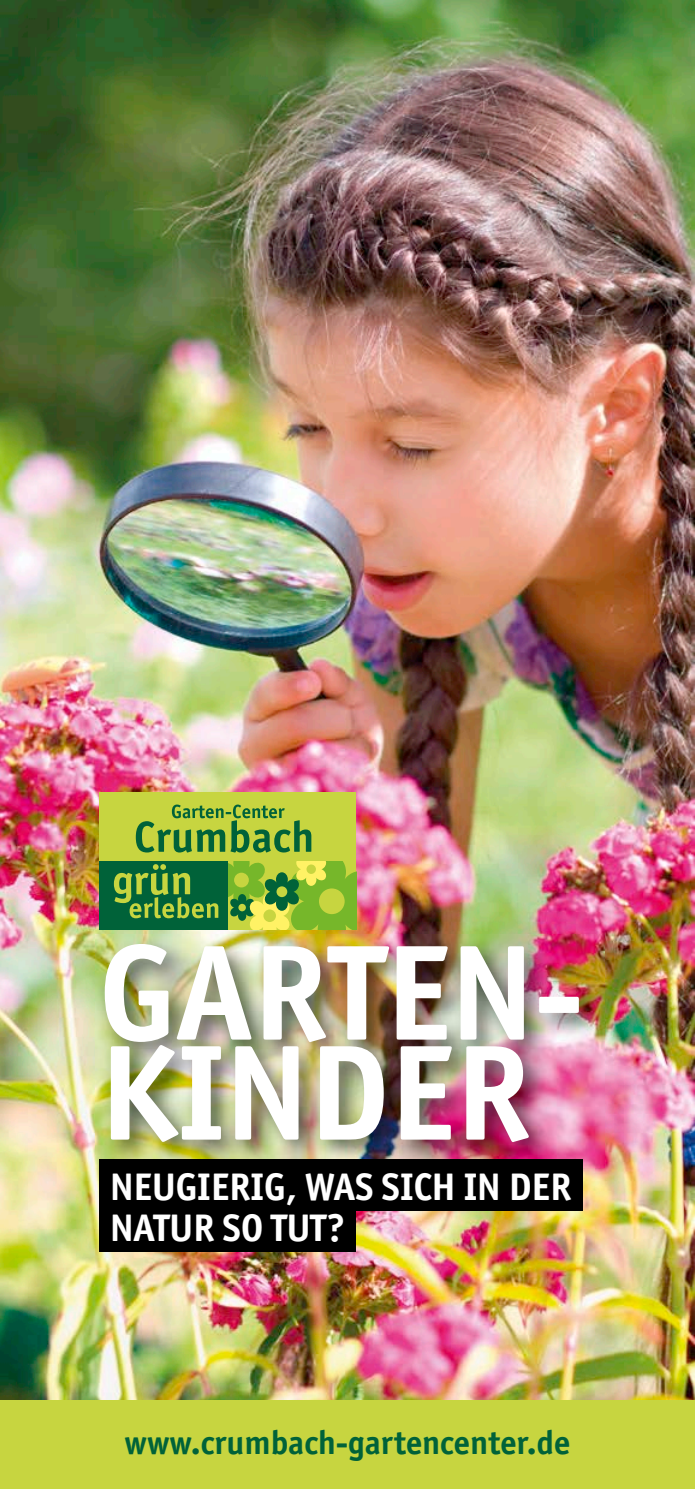
<style>
.page{position:relative;width:695px;height:1489px;background:#fff}
.page>*{position:absolute;margin:0;border:0;box-sizing:border-box;transform-origin:0 0}
.t1{font:700 136px/100px "ITC Officina Sans";color:#fff}
.t2{font:700 38.5px "ITC Officina Sans";color:#fff}
.t3{font:700 33.5px "ITC Officina Sans";color:#006239}
</style>
<div class="page">
<img style="left:0;top:0;width:694px;height:1400px">
<div style="left:0;top:1400px;width:694px;height:88px;background:#c7d540"></div>
<div style="left:99px;top:791px;width:257px;height:138px;background:#c7d540"></div>
<div style="left:99px;top:861px;width:129px;height:68px;background:#006239"></div>
<svg style="left:114px;top:861px;width:242px;height:68px"></svg>
<svg style="left:136px;top:804px;width:175px;height:48px"></svg>
<img style="left:96px;top:934px;width:508px;height:233px">
<div style="left:99px;top:1199px;width:257px;height:52px;background:#000"></div>
<div style="left:99px;top:1158px;width:484px;height:52px;background:#000"></div>
<h1 class="t1" style="left:99px;top:942px;width:486px">GARTEN-<br>KINDER</h1>
<p class="t2" style="left:110px;top:1162px;width:463px">NEUGIERIG, WAS SICH IN DER</p>
<p class="t2" style="left:110px;top:1203px;width:237px">NATUR SO TUT?</p>
<p class="t3" style="left:125px;top:1421px;width:447px">www.crumbach-gartencenter.de</p>
</div>
